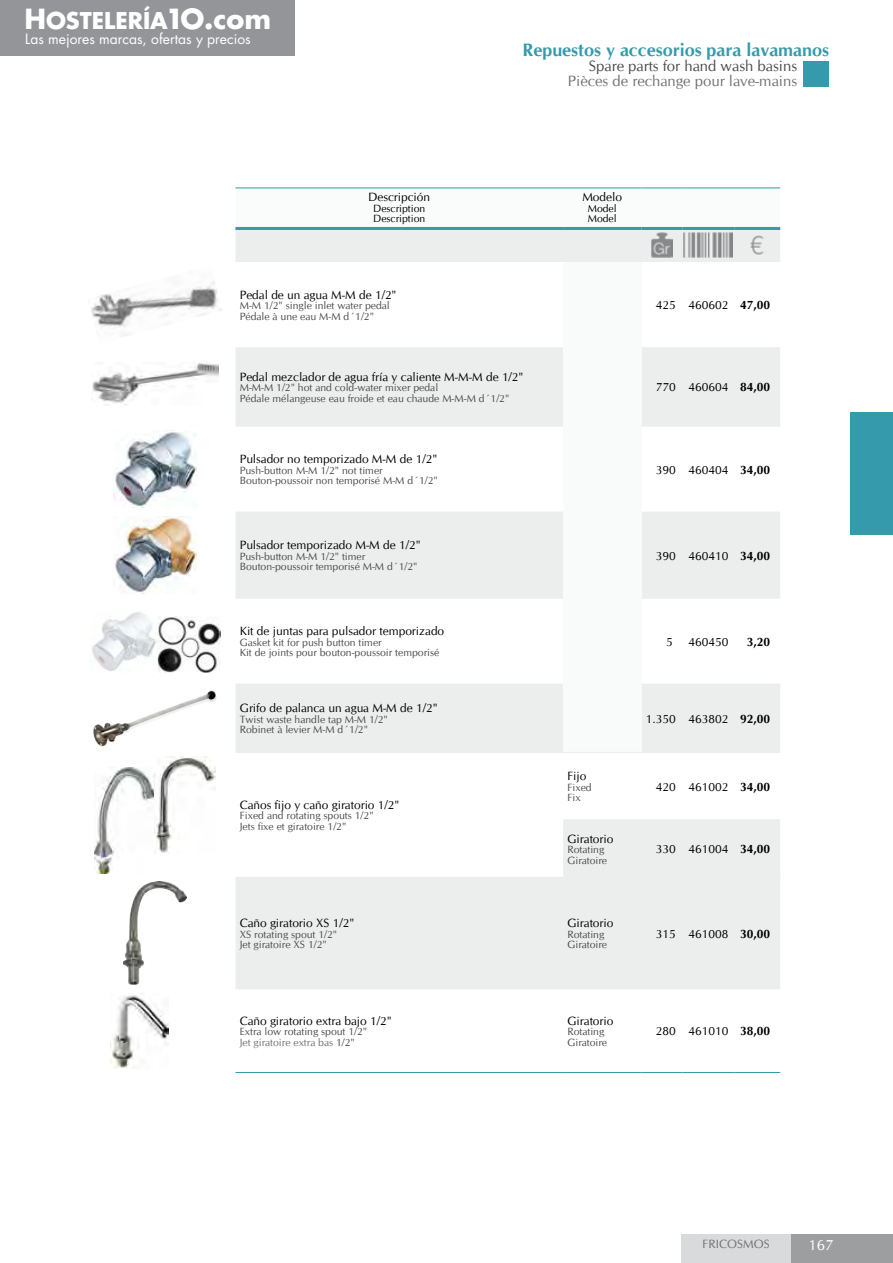
<style>
.page{position:relative;width:893px;height:1263px;background:#fff}
.page>*{position:absolute;margin:0;border:0;box-sizing:border-box;transform-origin:0 0}
.t1{font:700 22.5px "Futura Std";color:#fff}
.t2{font:700 18px "CG Omega";color:#349aac}
.t3{font:15px "CG Omega";color:#707172}
.t4{font:15px "CG Omega";color:#4b4b4d}
.t5{font:15px "CG Omega";color:#fff}
.t6{font:13.8px "Futura Std";color:#fff}
.t7{font:12px "CG Omega";color:#000}
.t8{font:12px "CG Omega";color:#707172}
.t9{font:700 12px "CG Omega";color:#000}
.t10{font:10.5px/10.5px "CG Omega";color:#4b4b4d}
.t11{font:10.5px/10.5px "CG Omega";color:#000}
.s1{font-size:27px}
.s2{font-weight:700}
.s3{color:#707172}
</style>
<div class="page">
<div style="left:681px;top:1234px;width:110px;height:29px;background:#d9dadb"></div>
<div style="left:791px;top:1234px;width:102px;height:29px;background:#9c9e9f"></div>
<div style="left:804px;top:61px;width:25px;height:26px;background:#349aac"></div>
<div style="left:850px;top:412px;width:43px;height:123px;background:#349aac"></div>
<svg style="left:236px;top:226px;width:544px;height:1px"></svg>
<svg style="left:235px;top:230px;width:545px;height:758px;fill:#eceded"></svg>
<div style="left:563px;top:261px;width:78px;height:491px;background:#f9fafa"></div>
<hr style="left:641px;top:188px;width:42px;height:1px;background:#349aac">
<hr style="left:683px;top:188px;width:51px;height:1px;background:#349aac">
<hr style="left:734px;top:188px;width:46px;height:1px;background:#349aac">
<hr style="left:641px;top:261px;width:42px;height:1px;background:#eceded">
<hr style="left:683px;top:261px;width:51px;height:1px;background:#eceded">
<hr style="left:734px;top:261px;width:46px;height:1px;background:#eceded">
<hr style="left:563px;top:188px;width:78px;height:1px;background:#349aac">
<hr style="left:235px;top:188px;width:328px;height:1px;background:#349aac">
<hr style="left:235px;top:261px;width:328px;height:1px;background:#eceded">
<hr style="left:235px;top:347px;width:328px;height:1px;background:#eceded">
<hr style="left:641px;top:347px;width:42px;height:1px;background:#eceded">
<hr style="left:683px;top:347px;width:51px;height:1px;background:#eceded">
<hr style="left:734px;top:347px;width:46px;height:1px;background:#eceded">
<hr style="left:235px;top:426px;width:328px;height:1px;background:#eceded">
<hr style="left:641px;top:426px;width:42px;height:1px;background:#eceded">
<hr style="left:683px;top:426px;width:51px;height:1px;background:#eceded">
<hr style="left:734px;top:426px;width:46px;height:1px;background:#eceded">
<hr style="left:563px;top:261px;width:78px;height:1px;background:#eceded">
<hr style="left:641px;top:512px;width:42px;height:1px;background:#eceded">
<hr style="left:683px;top:512px;width:51px;height:1px;background:#eceded">
<hr style="left:734px;top:512px;width:46px;height:1px;background:#eceded">
<hr style="left:235px;top:512px;width:328px;height:1px;background:#eceded">
<hr style="left:235px;top:598px;width:328px;height:1px;background:#eceded">
<hr style="left:641px;top:598px;width:42px;height:1px;background:#eceded">
<hr style="left:683px;top:598px;width:51px;height:1px;background:#eceded">
<hr style="left:734px;top:598px;width:46px;height:1px;background:#eceded">
<hr style="left:235px;top:684px;width:328px;height:1px;background:#eceded">
<hr style="left:641px;top:684px;width:42px;height:1px;background:#eceded">
<hr style="left:683px;top:684px;width:51px;height:1px;background:#eceded">
<hr style="left:734px;top:684px;width:46px;height:1px;background:#eceded">
<hr style="left:235px;top:752px;width:328px;height:1px;background:#eceded">
<hr style="left:563px;top:752px;width:78px;height:1px;background:#eceded">
<hr style="left:641px;top:752px;width:42px;height:1px;background:#eceded">
<hr style="left:683px;top:752px;width:51px;height:1px;background:#eceded">
<hr style="left:734px;top:752px;width:46px;height:1px;background:#eceded">
<hr style="left:563px;top:819px;width:78px;height:1px;background:#eceded">
<hr style="left:641px;top:819px;width:42px;height:1px;background:#eceded">
<hr style="left:683px;top:819px;width:51px;height:1px;background:#eceded">
<hr style="left:734px;top:819px;width:46px;height:1px;background:#eceded">
<hr style="left:235px;top:227px;width:328px;height:3px;background:#349aac">
<hr style="left:563px;top:227px;width:78px;height:3px;background:#349aac">
<hr style="left:641px;top:227px;width:42px;height:3px;background:#349aac">
<hr style="left:683px;top:227px;width:51px;height:3px;background:#349aac">
<hr style="left:734px;top:227px;width:46px;height:3px;background:#349aac">
<hr style="left:235px;top:877px;width:328px;height:1px;background:#eceded">
<hr style="left:563px;top:877px;width:78px;height:1px;background:#eceded">
<hr style="left:641px;top:877px;width:42px;height:1px;background:#eceded">
<hr style="left:683px;top:877px;width:51px;height:1px;background:#eceded">
<hr style="left:734px;top:877px;width:46px;height:1px;background:#eceded">
<hr style="left:235px;top:988px;width:328px;height:1px;background:#eceded">
<hr style="left:563px;top:988px;width:78px;height:1px;background:#eceded">
<hr style="left:641px;top:988px;width:42px;height:1px;background:#eceded">
<hr style="left:683px;top:988px;width:51px;height:1px;background:#eceded">
<hr style="left:734px;top:988px;width:46px;height:1px;background:#eceded">
<hr style="left:235px;top:1072px;width:328px;height:1px;background:#349aac">
<hr style="left:563px;top:1072px;width:78px;height:1px;background:#349aac">
<hr style="left:641px;top:1072px;width:42px;height:1px;background:#349aac">
<hr style="left:683px;top:1072px;width:51px;height:1px;background:#349aac">
<hr style="left:734px;top:1072px;width:46px;height:1px;background:#349aac">
<img style="left:651px;top:233px;width:22px;height:24px">
<img style="left:684px;top:233px;width:49px;height:24px">
<img style="left:749px;top:234px;width:16px;height:21px">
<img style="left:91px;top:281px;width:131px;height:56px">
<img style="left:92px;top:363px;width:127px;height:42px">
<img style="left:113px;top:430px;width:84px;height:78px">
<img style="left:115px;top:516px;width:82px;height:78px">
<img style="left:92px;top:612px;width:65px;height:59px">
<img style="left:158px;top:616px;width:62px;height:56px">
<img style="left:93px;top:690px;width:124px;height:57px">
<img style="left:95px;top:767px;width:60px;height:106px">
<img style="left:155px;top:757px;width:60px;height:97px">
<img style="left:123px;top:881px;width:64px;height:103px">
<img style="left:110px;top:993px;width:59px;height:75px">
<div style="left:0;top:0;width:294px;height:55px;background:#939598"></div>
<h1 class="t1" style="left:24px;top:8px;width:248px"><span class="s1">H</span>OSTELERÍA<span class="s1">1O.com</span></h1>
<h3 class="t6" style="left:25px;top:32px;width:227px">Las mejores marcas, ofertas y precios</h3>
<p class="t7" style="left:368px;top:190px;width:63px">Descripción</p>
<p class="t11" style="left:373px;top:203px;width:54px">Description<br>Description</p>
<h2 class="t2" style="left:522px;top:38px;width:308px">Repuestos y accesorios para lavamanos</h2>
<h3 class="t4" style="left:589px;top:57px;width:210px">Spare parts for hand wash basins</h3>
<h3 class="t3" style="left:568px;top:72px;width:231px">Pièces de rechange pour lave-mains</h3>
<p class="t7" style="left:582px;top:190px;width:41px">Modelo</p>
<p class="t11" style="left:588px;top:203px;width:31px">Model<br>Model</p>
<p class="t7" style="left:240px;top:287px;width:158px">Pedal de un agua M-M de 1/2"</p>
<p class="t10" style="left:240px;top:300px;width:152px">M-M 1/2" single inlet water pedal<br>Pédale à une eau M-M d´1/2"</p>
<p class="t7" style="left:656px;top:298px;width:116px">425 460602 <span class="s2">47,00</span></p>
<p class="t7" style="left:240px;top:370px;width:285px">Pedal mezclador de agua fría y caliente M-M-M de 1/2"</p>
<p class="t10" style="left:240px;top:383px;width:271px">M-M-M 1/2" hot and cold-water mixer pedal<br>Pédale mélangeuse eau froide et eau chaude M-M-M d´1/2"</p>
<p class="t7" style="left:656px;top:380px;width:116px">770 460604 <span class="s2">84,00</span></p>
<p class="t7" style="left:240px;top:452px;width:199px">Pulsador no temporizado M-M de 1/2"</p>
<p class="t10" style="left:240px;top:465px;width:200px">Push-button M-M 1/2" not timer<br>Bouton-poussoir non temporisé M-M d´1/2"</p>
<p class="t7" style="left:656px;top:462px;width:116px">390 460404 <span class="s2">34,00</span></p>
<p class="t7" style="left:240px;top:538px;width:182px">Pulsador temporizado M-M de 1/2"</p>
<p class="t10" style="left:240px;top:551px;width:179px">Push-button M-M 1/2" timer<br>Bouton-poussoir temporisé M-M d´1/2"</p>
<p class="t7" style="left:656px;top:548px;width:116px">390 460410 <span class="s2">34,00</span></p>
<p class="t7" style="left:240px;top:624px;width:206px">Kit de juntas para pulsador temporizado</p>
<p class="t10" style="left:240px;top:637px;width:201px">Gasket kit for push button timer<br>Kit de joints pour bouton-poussoir temporisé</p>
<p class="t7" style="left:666px;top:634px;width:8px">5</p>
<p class="t7" style="left:688px;top:634px;width:41px">460450</p>
<p class="t9" style="left:747px;top:634px;width:25px">3,20</p>
<p class="t7" style="left:240px;top:701px;width:199px">Grifo de palanca un agua M-M de 1/2"</p>
<p class="t10" style="left:240px;top:714px;width:150px">Twist waste handle tap M-M 1/2"<br>Robinet à levier M-M d´1/2"</p>
<p class="t7" style="left:646px;top:711px;width:126px">1.350 463802 <span class="s2">92,00</span></p>
<p class="t7" style="left:240px;top:797px;width:161px">Caños fijo y caño giratorio 1/2"</p>
<p class="t10" style="left:240px;top:810px;width:135px">Fixed and rotating spouts 1/2"<br>Jets fixe et giratoire 1/2"</p>
<p class="t7" style="left:240px;top:916px;width:116px">Caño giratorio XS 1/2"</p>
<p class="t10" style="left:240px;top:929px;width:99px">XS rotating spout 1/2"<br>Jet giratoire XS 1/2"</p>
<p class="t7" style="left:240px;top:1013px;width:153px">Caño giratorio extra bajo 1/2"</p>
<p class="t10" style="left:240px;top:1026px;width:129px">Extra low rotating spout 1/2"<br><span class="s3">Jet giratoire extra bas</span> 1/2"</p>
<p class="t7" style="left:567px;top:769px;width:21px">Fijo</p>
<p class="t10" style="left:567px;top:782px;width:26px">Fixed<br>Fix</p>
<p class="t7" style="left:656px;top:779px;width:116px">420 461002 <span class="s2">34,00</span></p>
<p class="t7" style="left:567px;top:831px;width:48px">Giratorio</p>
<p class="t10" style="left:567px;top:844px;width:41px">Rotating<br>Giratoire</p>
<p class="t7" style="left:656px;top:842px;width:116px">330 461004 <span class="s2">34,00</span></p>
<p class="t7" style="left:567px;top:916px;width:48px">Giratorio</p>
<p class="t10" style="left:567px;top:929px;width:41px">Rotating<br>Giratoire</p>
<p class="t7" style="left:656px;top:926px;width:116px">315 461008 <span class="s2">30,00</span></p>
<p class="t7" style="left:567px;top:1013px;width:48px">Giratorio</p>
<p class="t10" style="left:567px;top:1026px;width:41px">Rotating<br>Giratoire</p>
<p class="t7" style="left:656px;top:1024px;width:116px">280 461010 <span class="s2">38,00</span></p>
<p class="t8" style="left:703px;top:1237px;width:69px">FRICOSMOS</p>
<h3 class="t5" style="left:808px;top:1236px;width:26px">167</h3>
</div>
